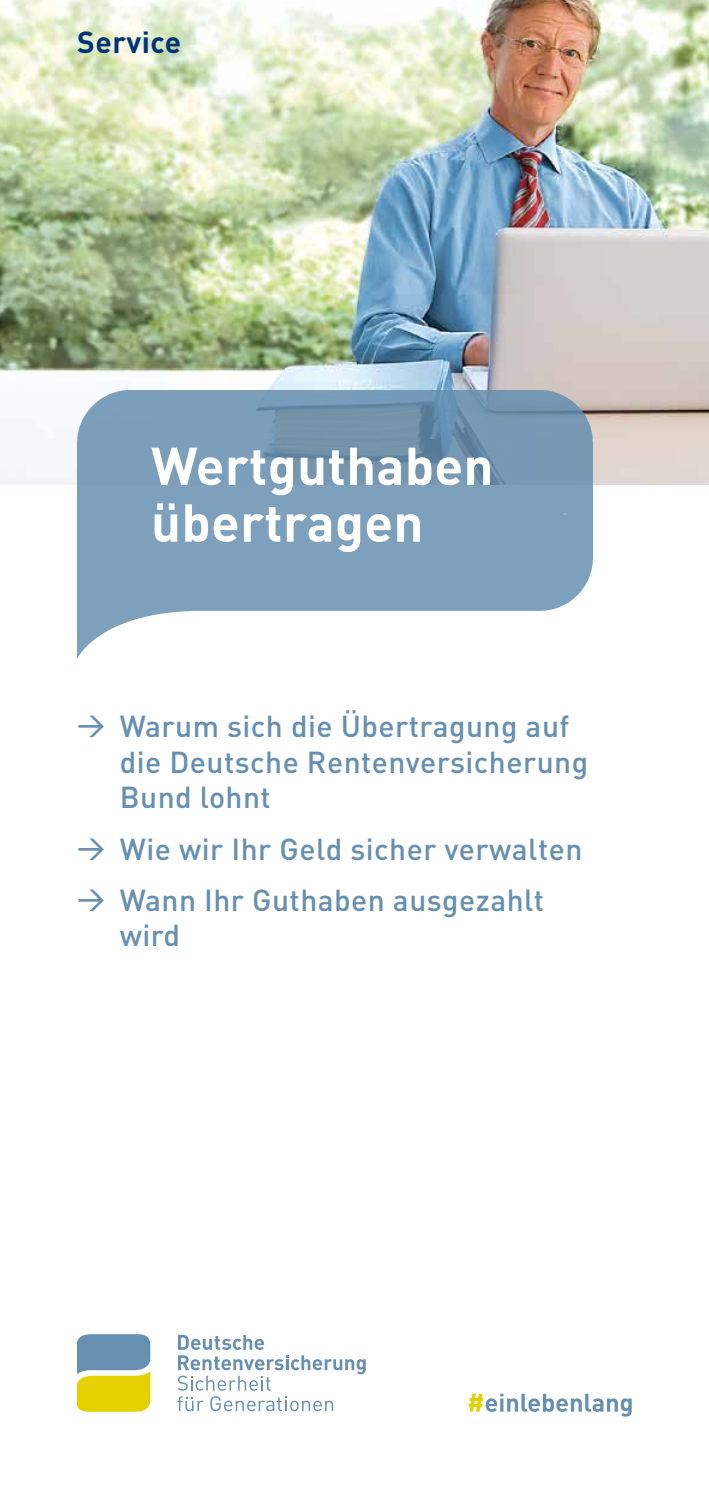
<style>
.page{position:relative;width:709px;height:1489px;background:#fff}
.page>*{position:absolute;margin:0;border:0;box-sizing:border-box;transform-origin:0 0}
.t1{font:700 52.5px/56.8px "DIN";letter-spacing:.005em;color:#fff}
.t2{font:500 30px/35.5px "DIN";letter-spacing:.015em;color:#668fb0}
.t3{font:700 30px "DIN";letter-spacing:.015em;color:#003472}
.s1{font-family:"DIN Medium Alternate";font-weight:400;font-size:27.5px}
</style>
<div class="page">
<img style="left:0;top:0;width:709px;height:485px">
<img style="left:77px;top:390px;width:515px;height:268px">
<svg style="left:77px;top:1334px;width:73px;height:77px;background:#adb768"></svg>
<svg style="left:178px;top:1335px;width:86px;height:14px"></svg>
<svg style="left:177px;top:1355px;width:189px;height:55px"></svg>
<svg style="left:468px;top:1393px;width:163px;height:23px"></svg>
<p class="t3" style="left:77px;top:23px;width:105px">Service</p>
<h1 class="t1" style="left:151px;top:435px;width:344px">Wertguthaben übertragen</h1>
<p class="t2" style="left:120px;top:707px;width:470px;text-indent:-43px"><span class="s1">&gt;</span> Warum sich die Übertragung auf die Deutsche Rentenversicherung<br>Bund lohnt</p>
<p class="t2" style="left:77px;top:829px;width:506px"><span class="s1">&gt;</span> Wie wir Ihr Geld sicher verwalten</p>
<p class="t2" style="left:120px;top:881px;width:426px;text-indent:-43px"><span class="s1">&gt;</span> Wann Ihr Guthaben ausgezahlt wird</p>
</div>
